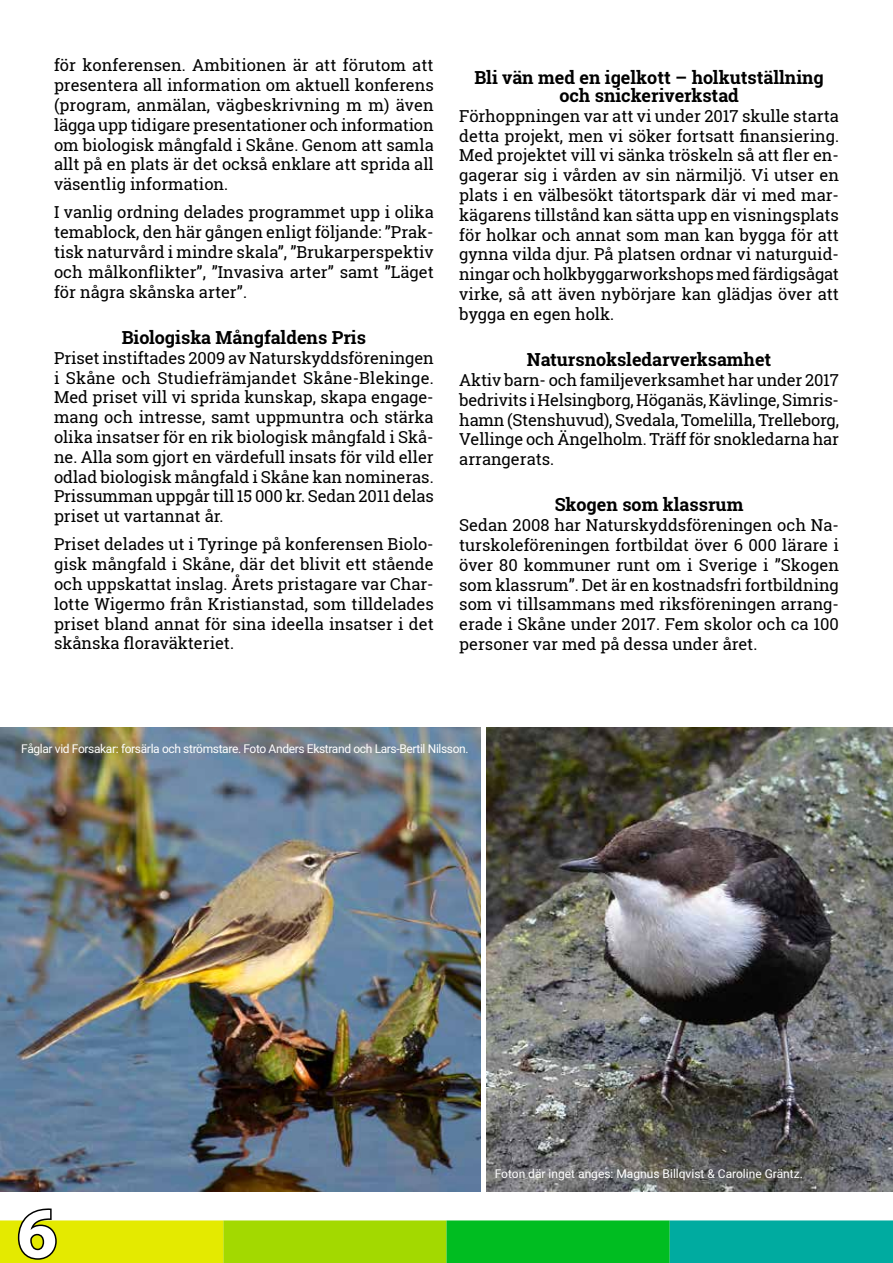
<style>
.page{position:relative;width:893px;height:1263px;background:#fff}
.page>*{position:absolute;margin:0;border:0;box-sizing:border-box;transform-origin:0 0}
.t1{font:700 72px "Myriad Pro";color:#fff}
.t2{font:700 18px/18px "Roboto Slab PRINT";color:#000;text-align:center}
.t3{font:16.5px/19.8px "Roboto Slab PRINT";color:#000;text-align:justify}
.t4{font:12px "Roboto PRINT";letter-spacing:-.03em;color:#fff}
.t5{font:12px "Roboto PRINT";color:#fff}
</style>
<div class="page">
<div style="left:223px;top:1220px;width:223px;height:43px;background:#a3d900;border:2px solid #a3d900"></div>
<div style="left:446px;top:1220px;width:224px;height:43px;background:#00bd21;border:2px solid #00bd21"></div>
<div style="left:670px;top:1220px;width:223px;height:43px;background:#00aba0;border:2px solid #00aba0"></div>
<div style="left:0;top:1220px;width:223px;height:43px;background:#e4ea00;border:2px solid #e4ea00"></div>
<svg style="left:16px;top:1208px;width:42px;height:53px"></svg>
<img style="left:486px;top:727px;width:407px;height:464px">
<img style="left:0;top:727px;width:480px;height:464px">
<p class="t3" style="left:54px;top:55px;width:381px">för konferensen. Ambitionen är att förutom att presentera all information om aktuell konferens (program, anmälan, vägbeskrivning m m) även lägga upp tidigare presentationer och information om biologisk mångfald i Skåne. Genom att samla allt på en plats är det också enklare att sprida all väsentlig information.</p>
<p class="t3" style="left:54px;top:202px;width:381px">I vanlig ordning delades programmet upp i olika temablock, den här gången enligt följande: ”Prak&shy;tisk naturvård i mindre skala”, ”Brukarperspektiv och målkonflikter”, ”Invasiva arter” samt ”Läget för några skånska arter”.</p>
<p class="t2" style="left:122px;top:328px;width:246px">Biologiska Mångfaldens Pris</p>
<p class="t3" style="left:54px;top:348px;width:381px">Priset instiftades 2009 av Naturskyddsföreningen i Skåne och Studiefrämjandet Skåne-Blekinge.<br>Med priset vill vi sprida kunskap, skapa engage&shy;mang och intresse, samt uppmuntra och stärka olika insatser för en rik biologisk mångfald i Skå&shy;ne. Alla som gjort en värdefull insats för vild eller odlad biologisk mångfald i Skåne kan nomineras.<br>Prissumman uppgår till 15 000 kr. Sedan 2011 delas priset ut vartannat år.</p>
<p class="t3" style="left:54px;top:534px;width:381px">Priset delades ut i Tyringe på konferensen Biolo&shy;gisk mångfald i Skåne, där det blivit ett stående och uppskattat inslag. Årets pristagare var Char&shy;lotte Wigermo från Kristianstad, som tilldelades priset bland annat för sina ideella insatser i det skånska floraväkteriet.</p>
<p class="t2" style="left:474px;top:68px;width:351px">Bli vän med en igelkott – holkutställning och snickeriverkstad</p>
<p class="t3" style="left:459px;top:106px;width:381px">Förhoppningen var att vi under 2017 skulle starta detta projekt, men vi söker fortsatt finansiering.<br>Med projektet vill vi sänka tröskeln så att fler en&shy;gagerar sig i vården av sin närmiljö. Vi utser en plats i en välbesökt tätortspark där vi med mar&shy;kägarens tillstånd kan sätta upp en visningsplats för holkar och annat som man kan bygga för att gynna vilda djur. På platsen ordnar vi naturguid&shy;ningar och holkbyggarworkshops med färdigsågat virke, så att även nybörjare kan glädjas över att bygga en egen holk.</p>
<p class="t2" style="left:527px;top:350px;width:246px">Natursnoksledarverksamhet</p>
<p class="t3" style="left:459px;top:370px;width:381px">Aktiv barn- och familjeverksamhet har under 2017 bedrivits i Helsingborg, Höganäs, Kävlinge, Simris&shy;hamn (Stenshuvud), Svedala, Tomelilla, Trelleborg, Vellinge och Ängelholm. Träff för snokledarna har arrangerats.</p>
<p class="t2" style="left:555px;top:496px;width:190px">Skogen som klassrum</p>
<p class="t3" style="left:459px;top:515px;width:381px">Sedan 2008 har Naturskyddsföreningen och Na&shy;turskoleföreningen fortbildat över 6 000 lärare i över 80 kommuner runt om i Sverige i ”Skogen som klassrum”. Det är en kostnadsfri fortbildning som vi tillsammans med riksföreningen arrang&shy;erade i Skåne under 2017. Fem skolor och ca 100 personer var med på dessa under året.</p>
<p class="t4" style="left:21px;top:740px;width:449px">Fåglar vid Forsakar: forsärla och strömstare. Foto Anders Ekstrand och Lars-Bertil Nilsson.</p>
<h1 class="t1" style="left:17px;top:1186px;width:41px">6</h1>
<p class="t5" style="left:495px;top:1165px;width:310px">Foton där inget anges: Magnus Billqvist &amp; Caroline Gräntz.</p>
</div>
